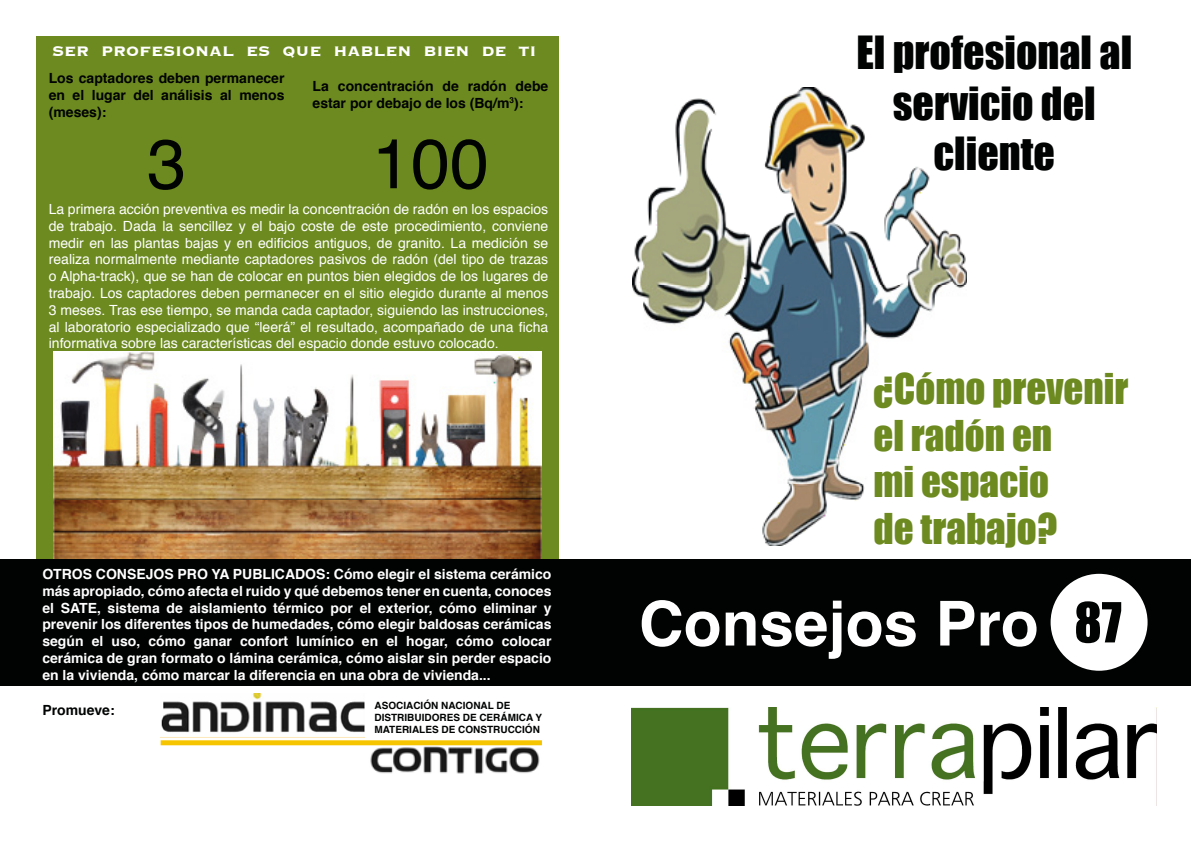
<style>
.page{position:relative;width:1191px;height:842px;background:#fff}
.page>*{position:absolute;margin:0;border:0;box-sizing:border-box;transform-origin:0 0}
.Num_grandes{font:70px "Helvetica";color:#010202}
.t1{font:700 62px "Helvetica";color:#fff}
.Número{font:51px "Impact";color:#010202}
.t2{font:42px/50.4px "Impact";color:#010202;text-align:center}
.Consejo{font:39px/46.8px "Impact";color:#6c8a1f}
.t3{font:700 18px "Copperplate";color:#fff}
.Texto_normal{font:14px/16.8px "Helvetica";color:#fff;text-align:justify}
.Texto_naranja_negrit{font:700 14px/16.8px "Helvetica";color:#fff;text-align:justify}
.Texto_normal_negrita{font:700 14px/16.8px "Helvetica";color:#010202;text-align:justify}
.t4{font:700 10px/12px "Helvetica";color:#010202}
</style>
<div class="page">
<div style="left:36px;top:36px;width:523px;height:523px;background:#6c8a1f"></div>
<div style="left:0;top:559px;width:1190px;height:126px;background:#010202"></div>
<div style="left:1050px;top:574px;width:97px;height:97px;background:#fff;border-radius:50%"></div>
<img style="left:632px;top:88px;width:334px;height:458px">
<img style="left:54px;top:351px;width:488px;height:208px">
<img style="left:631px;top:708px;width:525px;height:98px">
<div style="left:161px;top:740px;width:381px;height:5px;background:#f7c500"></div>
<img style="left:370px;top:747px;width:170px;height:27px">
<img style="left:161px;top:693px;width:204px;height:45px">
<p class="t3" style="left:52px;top:40px;width:486px">SER PROFESIONAL ES QUE HABLEN BIEN DE TI</p>
<p class="Texto_normal_negrita" style="left:49px;top:70px;width:237px">Los captadores deben permanecer en el lugar del análisis al menos (meses):</p>
<p class="Num_grandes" style="left:147px;top:110px;width:40px">3</p>
<p class="Texto_normal" style="left:49px;top:201px;width:501px">La primera acción preventiva es medir la concentración de radón en los espacios de trabajo. Dada la sencillez y el bajo coste de este procedimiento, conviene medir en las plantas bajas y en edificios antiguos, de granito. La medición se realiza normalmente mediante captadores pasivos de radón (del tipo de trazas o Alpha-track), que se han de colocar en puntos bien elegidos de los lugares de trabajo. Los captadores deben permanecer en el sitio elegido durante al menos 3 meses. Tras ese tiempo, se manda cada captador, siguiendo las instrucciones, al laboratorio especializado que “leerá” el resultado, acompañado de una ficha informativa sobre las características del espacio donde estuvo colocado.</p>
<p class="Texto_normal_negrita" style="left:313px;top:78px;width:237px">La concentración de radón debe estar por debajo de los (Bq/m<sup>3</sup>):</p>
<p class="Num_grandes" style="left:372px;top:110px;width:118px">100</p>
<p class="Texto_naranja_negrit" style="left:42px;top:566px;width:510px">OTROS CONSEJOS PRO YA PUBLICADOS: Cómo elegir el sistema cerámico más apropiado, cómo afecta el ruido y qué debemos tener en cuenta, conoces el SATE, sistema de aislamiento térmico por el exterior, cómo eliminar y prevenir los diferentes tipos de humedades, cómo elegir baldosas cerámicas según el uso, cómo ganar confort lumínico en el hogar, cómo colocar cerámica de gran formato o lámina cerámica, cómo aislar sin perder espacio en la vivienda, cómo marcar la diferencia en una obra de vivienda...</p>
<p class="Texto_normal_negrita" style="left:42px;top:702px;width:74px">Promueve:</p>
<p class="t4" style="left:374px;top:700px;width:169px">ASOCIACIÓN NACIONAL DE<br>DISTRIBUIDORES DE CERÁMICA Y<br>MATERIALES DE CONSTRUCCIÓN</p>
<h3 class="t2" style="left:856px;top:26px;width:277px">El profesional al servicio del cliente</h3>
<p class="Consejo" style="left:873px;top:364px;width:257px">¿Cómo prevenir el radón en<br>mi espacio<br>de trabajo?</p>
<h2 class="t1" style="left:639px;top:574px;width:401px">Consejos Pro</h2>
<p class="Número" style="left:1074px;top:583px;width:49px">87</p>
</div>
